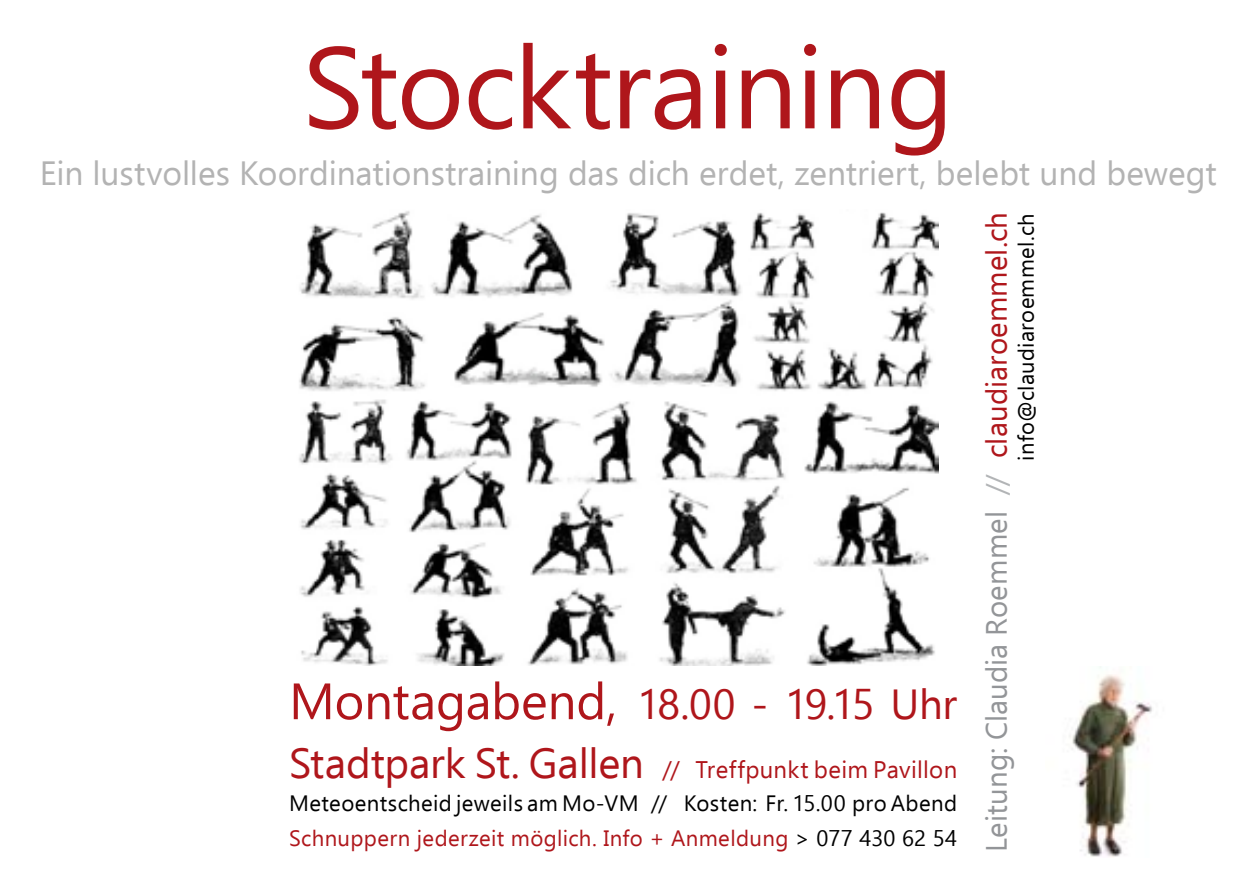
<style>
.page{position:relative;width:1259px;height:893px;background:#fff}
.page>*{position:absolute;margin:0;border:0;box-sizing:border-box;transform-origin:0 0}
.t1{font:115.5px "Ebrima";letter-spacing:-.015em;color:#af161b}
.t2{font:42px "Ebrima";letter-spacing:-.03em;color:#af161b}
.t3{font:33.6px "Ebrima";color:#b3b3b3}
.t4{font:29.4px "Ebrima";letter-spacing:.005em;color:#939598}
.t5{font:24px "Ebrima";letter-spacing:.015em;color:#af161b}
.t6{font:22.2px/35.1px "Ebrima";letter-spacing:.015em;color:#000}
.t7{font:21.9px "Ebrima";letter-spacing:.015em;color:#000}
.s1{font-size:51px}
.s2{font-size:42px}
.s3{color:#af161b}
.s4{color:#b2b4b6}
</style>
<div class="page">
<img style="left:299px;top:211px;width:639px;height:454px">
<img style="left:1069px;top:666px;width:83px;height:191px">
<h1 class="t1" style="left:302px;top:2px;width:653px">Stocktraining</h1>
<h3 class="t3" style="left:40px;top:149px;width:1178px">Ein lustvolles Koordinationstraining das dich erdet, zentriert, belebt und bewegt</h3>
<h2 class="t2" style="left:289px;top:673px;width:669px"><span class="s1">Montagabend,</span> 18.00 - 19.15 Uhr</h2>
<p class="t5" style="left:289px;top:752px;width:670px"><span class="s2">Stadtpark St. Gallen</span> // Treffpunkt beim Pavillon</p>
<p class="t6" style="left:289px;top:784px;width:670px">Meteoentscheid jeweils am Mo-VM // Kosten: Fr. 15.00 pro Abend<br><span class="s3">Schnuppern jederzeit möglich. Info + Anmeldung</span> &gt; 077 430 62 54</p>
<h3 class="t4" style="left:974px;top:852px;width:642px;rotate:-90deg">Leitung: Claudia Roemmel <span class="s4">//</span> <span class="s3">claudiaroemmel.ch</span></h3>
<p class="t7" style="left:1010px;top:461px;width:248px;rotate:-90deg">info@claudiaroemmel.ch</p>
</div>
